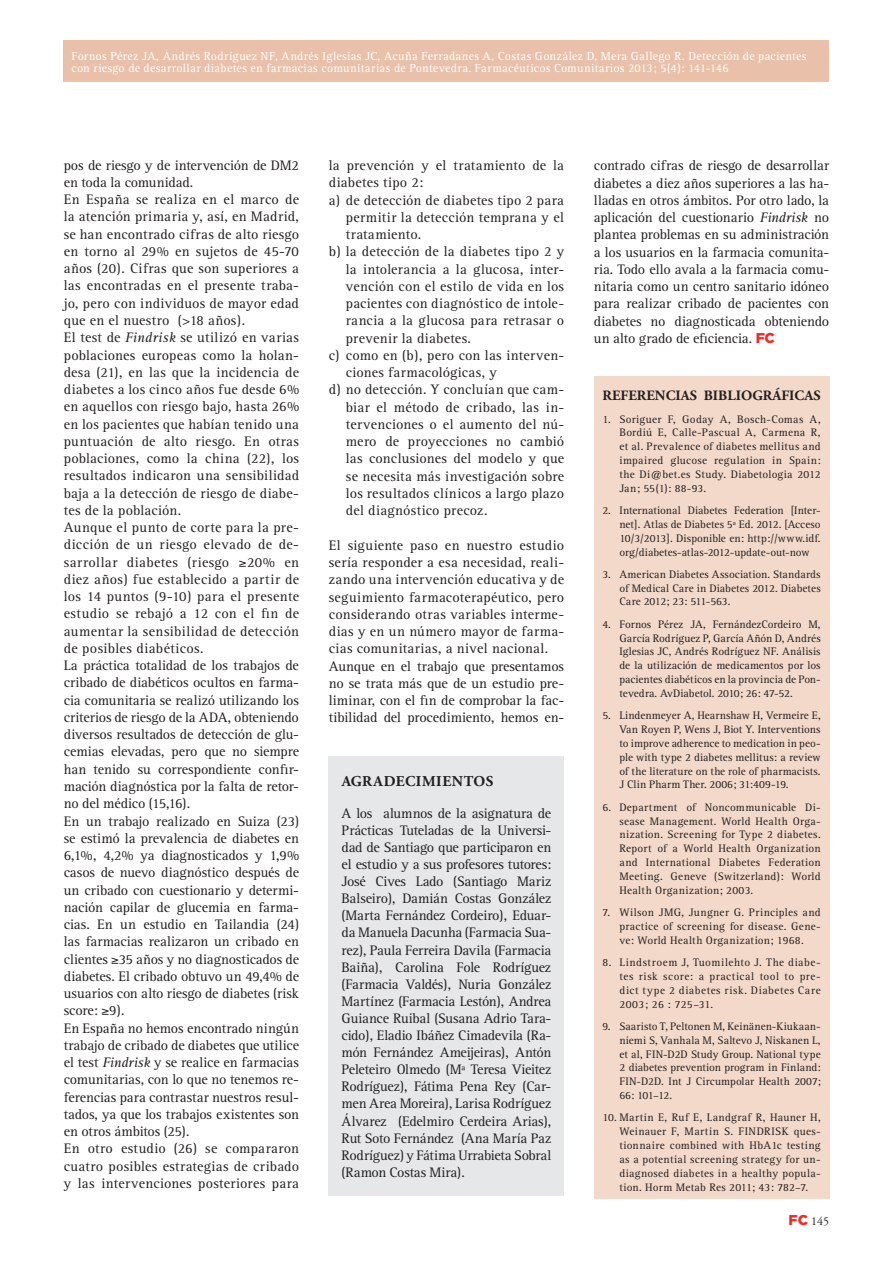
<style>
.page{position:relative;width:893px;height:1263px;background:#fff}
.page>*{position:absolute;margin:0;border:0;box-sizing:border-box;transform-origin:0 0}
.t1{font:700 15px "Adobe Garamond Pro";letter-spacing:.03em;color:#231f20}
.t2{font:14.25px/17.2px "Rotis Serif";letter-spacing:.005em;color:#231f20}
.t3{font:700 14.25px "Adobe Garamond Pro";letter-spacing:.005em;color:#231f20}
.t4{font:12px/12px "Rotis Serif";letter-spacing:.025em;color:#fff}
.t5{font:12px "Adobe Garamond Pro";color:#231f20}
.t6{font:11.25px/13.8px "Rotis Serif";letter-spacing:.015em;color:#231f20;text-align:justify}
.s1{font-style:italic}
.s2{font-family:"Gotham";font-weight:900;color:#ee2e22}
.s3{font-family:"Gotham";font-weight:900;font-size:14.25px;color:#ee2e22}
</style>
<div class="page">
<div style="left:64px;top:40px;width:765px;height:42px;background:#e9c1aa"></div>
<div style="left:329px;top:756px;width:235px;height:439px;background:#e6e7e9"></div>
<div style="left:594px;top:377px;width:235px;height:822px;background:#f2d9c9"></div>
<p class="t4" style="left:71px;top:50px;width:737px">Fornos Pérez JA, Andrés Rodríguez NF, Andrés Iglesias JC, Acuña Ferradanes A, Costas gonzález D, Mera gallego R. Detección de pacientes con riesgo de desarrollar diabetes en farmacias comunitarias de Pontevedra. Farmacéuticos Comunitarios 2013; 5(4): 141-146</p>
<p class="t2" style="left:64px;top:157px;width:237px">pos de riesgo y de intervención de DM2 en toda la comunidad.<br>En España se realiza en el marco de la atención primaria y, así, en Madrid, se han encontrado cifras de alto riesgo en torno al 29% en sujetos de 45-70 años (20). Cifras que son superiores a las encontradas en el presente traba&shy;jo, pero con individuos de mayor edad que en el nuestro (&gt;18 años).<br>El test de <span class="s1">findrisk</span> se utilizó en varias poblaciones europeas como la holan&shy;desa (21), en las que la incidencia de diabetes a los cinco años fue desde 6% en aquellos con riesgo bajo, hasta 26% en los pacientes que habían tenido una puntuación de alto riesgo. En otras poblaciones, como la china (22), los resultados indicaron una sensibilidad baja a la detección de riesgo de diabe&shy;tes de la población.<br>Aunque el punto de corte para la pre&shy;dicción de un riesgo elevado de de&shy;sarrollar diabetes (riesgo ≥20% en diez años) fue establecido a partir de los 14 puntos (9-10) para el presente estudio se rebajó a 12 con el fin de aumentar la sensibilidad de detección de posibles diabéticos.<br>La práctica totalidad de los trabajos de cribado de diabéticos ocultos en farma&shy;cia comunitaria se realizó utilizando los criterios de riesgo de la ADA, obteniendo diversos resultados de detección de glu&shy;cemias elevadas, pero que no siempre han tenido su correspondiente confir&shy;mación diagnóstica por la falta de retor&shy;no del médico (15,16).<br>En un trabajo realizado en Suiza (23) se estimó la prevalencia de diabetes en 6,1%, 4,2% ya diagnosticados y 1,9% casos de nuevo diagnóstico después de un cribado con cuestionario y determi&shy;nación capilar de glucemia en farma&shy;cias. En un estudio en Tailandia (24) las farmacias realizaron un cribado en clientes ≥35 años y no diagnosticados de diabetes. El cribado obtuvo un 49,4% de usuarios con alto riesgo de diabetes (risk score: ≥9).<br>En España no hemos encontrado ningún trabajo de cribado de diabetes que utilice el test <span class="s1">findrisk</span> y se realice en farmacias comunitarias, con lo que no tenemos re&shy;ferencias para contrastar nuestros resul&shy;tados, ya que los trabajos existentes son en otros ámbitos (25).<br>En otro estudio (26) se compararon cuatro posibles estrategias de cribado y las intervenciones posteriores para</p>
<p class="t2" style="left:329px;top:157px;width:237px">la prevención y el tratamiento de la</p>
<p class="t2" style="left:329px;top:174px;width:96px">diabetes tipo 2:</p>
<p class="t2" style="left:329px;top:192px;width:237px">a) de detección de diabetes tipo 2 para</p>
<p class="t2" style="left:346px;top:209px;width:220px">permitir la detección temprana y el</p>
<p class="t2" style="left:346px;top:226px;width:77px">tratamiento.</p>
<p class="t2" style="left:329px;top:243px;width:237px">b) la detección de la diabetes tipo 2 y</p>
<p class="t2" style="left:346px;top:261px;width:220px">la intolerancia a la glucosa, inter-</p>
<p class="t2" style="left:346px;top:278px;width:220px">vención con el estilo de vida en los</p>
<p class="t2" style="left:346px;top:295px;width:220px">pacientes con diagnóstico de intole-</p>
<p class="t2" style="left:346px;top:312px;width:220px">rancia a la glucosa para retrasar o</p>
<p class="t2" style="left:346px;top:330px;width:127px">prevenir la diabetes.</p>
<p class="t2" style="left:329px;top:347px;width:237px">c) como en (b), pero con las interven-</p>
<p class="t2" style="left:346px;top:364px;width:152px">ciones farmacológicas, y</p>
<p class="t2" style="left:329px;top:381px;width:237px">d) no detección. Y concluían que cam-</p>
<p class="t2" style="left:346px;top:399px;width:220px">biar el método de cribado, las in-</p>
<p class="t2" style="left:346px;top:416px;width:220px">tervenciones o el aumento del nú-</p>
<p class="t2" style="left:346px;top:433px;width:220px">mero de proyecciones no cambió</p>
<p class="t2" style="left:346px;top:450px;width:220px">las conclusiones del modelo y que</p>
<p class="t2" style="left:346px;top:468px;width:220px">se necesita más investigación sobre</p>
<p class="t2" style="left:346px;top:485px;width:220px">los resultados clínicos a largo plazo</p>
<p class="t2" style="left:346px;top:502px;width:143px">del diagnóstico precoz.</p>
<p class="t2" style="left:329px;top:537px;width:237px">El siguiente paso en nuestro estudio sería responder a esa necesidad, reali&shy;zando una intervención educativa y de seguimiento farmacoterapéutico, pero considerando otras variables interme&shy;dias y en un número mayor de farma&shy;cias comunitarias, a nivel nacional.<br>Aunque en el trabajo que presentamos no se trata más que de un estudio pre&shy;liminar, con el fin de comprobar la fac&shy;tibilidad del procedimiento, hemos en-</p>
<p class="t1" style="left:342px;top:772px;width:153px">AGRADECIMIENTOS</p>
<p class="t2" style="left:342px;top:805px;width:211px;text-align:justify">A los alumnos de la asignatura de Prácticas Tuteladas de la Universi&shy;dad de Santiago que participaron en el estudio y a sus profesores tutores:<br>José Cives Lado (Santiago Mariz Balseiro), Damián Costas gonzález (Marta Fernández Cordeiro), Eduar&shy;da Manuela Dacunha (Farmacia Sua&shy;rez), Paula Ferreira Davila (Farmacia Baiña), Carolina Fole Rodríguez (Farmacia Valdés), Nuria gonzález Martínez (Farmacia Lestón), Andrea guiance Ruibal (Susana Adrio Tara&shy;cido), Eladio Ibáñez Cimadevila (Ra&shy;món Fernández Ameijeiras), Antón Peleteiro Olmedo (Mª Teresa Vieitez Rodríguez), Fátima Pena Rey (Car&shy;men Area Moreira), Larisa Rodríguez álvarez (Edelmiro Cerdeira Arias), Rut Soto Fernández (Ana María Paz Rodríguez) y Fátima Urrabieta Sobral (Ramon Costas Mira).</p>
<p class="t2" style="left:594px;top:157px;width:237px;text-align:justify">contrado cifras de riesgo de desarrollar diabetes a diez años superiores a las ha&shy;lladas en otros ámbitos. Por otro lado, la aplicación del cuestionario <span class="s1">findrisk</span> no plantea problemas en su administración a los usuarios en la farmacia comunita&shy;ria. Todo ello avala a la farmacia comu&shy;nitaria como un centro sanitario idóneo para realizar cribado de pacientes con diabetes no diagnosticada obteniendo un alto grado de eficiencia. <span class="s2">FC</span></p>
<p class="t3" style="left:602px;top:387px;width:220px">REFERENCIAS BIBLIOGRÁFICAS</p>
<p class="t6" style="left:619px;top:412px;width:203px;text-indent:-17px">1. Soriguer F, goday A, Bosch-Comas A, Bordiú E, Calle-Pascual A, Carmena R, et al. Prevalence of diabetes mellitus and impaired glucose regulation in Spain: the Di@bet.es Study. Diabetologia 2012<br>Jan; 55(1): 88-93.</p>
<p class="t6" style="left:619px;top:504px;width:203px;text-indent:-17px">2. International Diabetes Federation [Inter&shy;net]. Atlas de Diabetes 5ª Ed. 2012. [Acceso 10/3/2013]. Disponible en: http://www.idf. org/diabetes-atlas-2012-update-out-now</p>
<p class="t6" style="left:619px;top:567px;width:203px;text-indent:-17px">3. American Diabetes Association. Standards of Medical Care in Diabetes 2012. Diabetes Care 2012; 23: 511-563.</p>
<p class="t6" style="left:619px;top:617px;width:203px;text-indent:-17px">4. Fornos Pérez JA, FernándezCordeiro M, garcía Rodríguez P, garcía Añón D, Andrés Iglesias JC, Andrés Rodríguez NF. Análisis de la utilización de medicamentos por los pacientes diabéticos en la provincia de Pon&shy;tevedra. AvDiabetol. 2010; 26: 47-52.</p>
<p class="t6" style="left:619px;top:709px;width:203px;text-indent:-17px">5. Lindenmeyer A, Hearnshaw H, Vermeire E, Van Royen P, Wens J, Biot Y. Interventions to improve adherence to medication in peo&shy;ple with type 2 diabetes mellitus: a review of the literature on the role of pharmacists.<br>J Clin Pharm Ther. 2006; 31:409-19.</p>
<p class="t6" style="left:619px;top:800px;width:203px;text-indent:-17px">6. Department of Noncommunicable Di&shy;sease Management. World Health Orga&shy;nization. Screening for Type 2 diabetes.<br>Report of a World Health Organization and International Diabetes Federation Meeting. geneve (Switzerland): World Health Organization; 2003.</p>
<p class="t6" style="left:619px;top:906px;width:203px;text-indent:-17px">7. Wilson JMg, Jungner g. Principles and practice of screening for disease. gene&shy;ve: World Health Organization; 1968.</p>
<p class="t6" style="left:619px;top:956px;width:203px;text-indent:-17px">8. Lindstroem J, Tuomilehto J. The diabe&shy;tes risk score: a practical tool to pre&shy;dict type 2 diabetes risk. Diabetes Care 2003; 26 : 725–31.</p>
<p class="t6" style="left:619px;top:1019px;width:203px;text-indent:-17px">9. Saaristo T, Peltonen M, Keinänen-Kiukaan&shy;niemi S, Vanhala M, Saltevo J, Niskanen L, et al, FIN-D2D Study group. National type 2 diabetes prevention program in Finland:<br>FIN-D2D. Int J Circumpolar Health 2007; 66: 101–12.</p>
<p class="t6" style="left:619px;top:1111px;width:203px;text-indent:-17px">10. Martin E, Ruf E, Landgraf R, Hauner H, Weinauer F, Martin S. FINDRISK ques&shy;tionnaire combined with HbA1c testing as a potential screening strategy for un&shy;diagnosed diabetes in a healthy popula&shy;tion. Horm Metab Res 2011; 43: 782–7.</p>
<p class="t5" style="left:788px;top:1213px;width:42px"><span class="s3">FC</span> 145</p>
</div>
